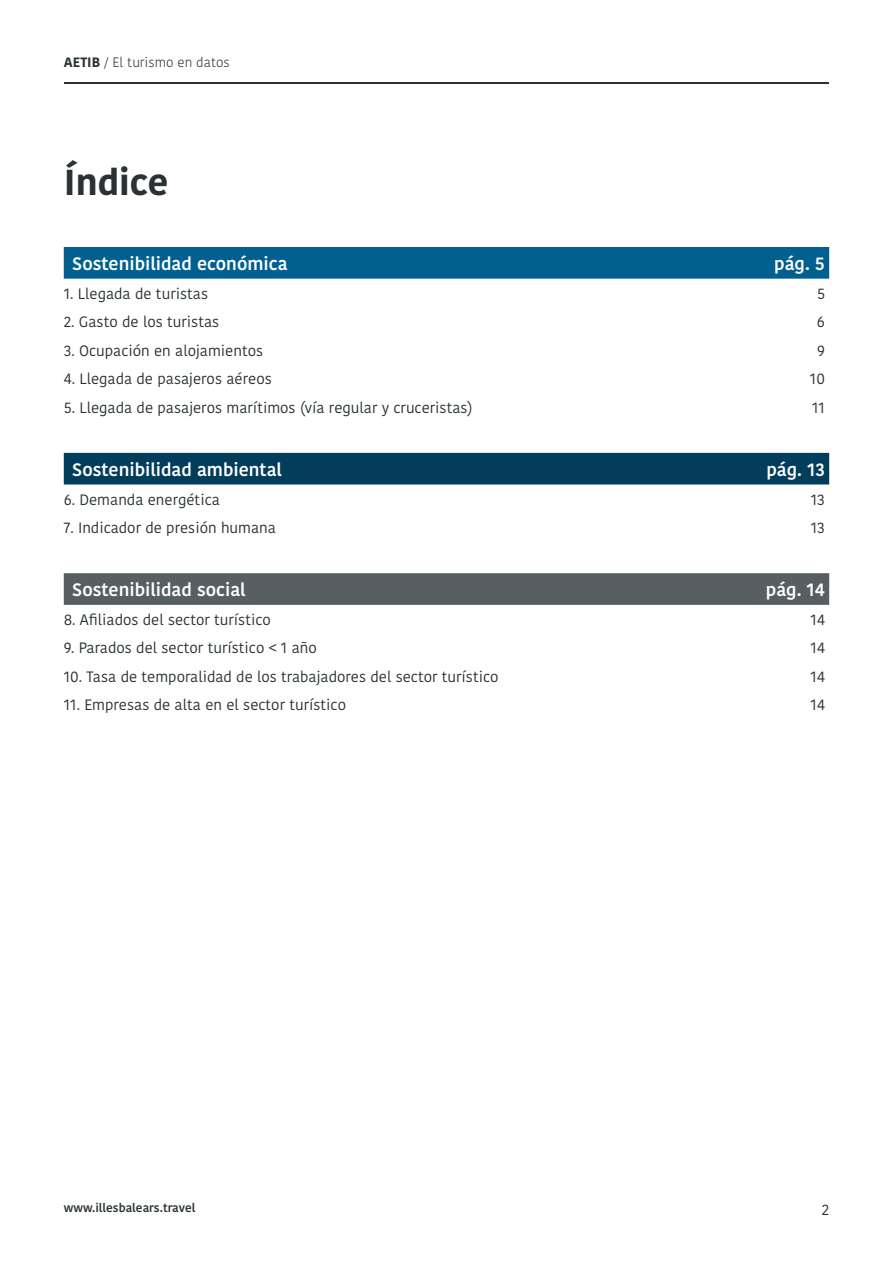
<style>
.page{position:relative;width:893px;height:1263px;background:#fff}
.page>*{position:absolute;margin:0;border:0;box-sizing:border-box;transform-origin:0 0}
.t1{font:700 36px "Kohinoor Devanagari";color:#2a3234}
.t2{font:600 18px "Kohinoor Devanagari";color:#fff}
.t3{font:15px "Kohinoor Devanagari";color:#2a3234}
.Párrafo_-_P{font:300 13.5px "Kohinoor Devanagari";color:#2a3234}
.t4{font:600 12px "Kohinoor Devanagari";color:#2a3234}
.s1{font-weight:700}
</style>
<div class="page">
<hr style="left:64px;top:82px;width:191px;height:2px;background:#2a3234">
<hr style="left:255px;top:82px;width:192px;height:2px;background:#2a3234">
<hr style="left:446px;top:82px;width:192px;height:2px;background:#2a3234">
<hr style="left:638px;top:82px;width:191px;height:2px;background:#2a3234">
<div style="left:64px;top:247px;width:765px;height:32px;background:#016090"></div>
<div style="left:64px;top:453px;width:765px;height:31px;background:#033d5c"></div>
<div style="left:64px;top:573px;width:765px;height:32px;background:#575f63"></div>
<p class="Párrafo_-_P" style="left:64px;top:55px;width:168px"><span class="s1">AETIB</span> / El turismo en datos</p>
<p class="t1" style="left:64px;top:151px;width:106px">Índice</p>
<p class="t2" style="left:72px;top:253px;width:217px">Sostenibilidad económica</p>
<p class="t2" style="left:774px;top:253px;width:52px">pág. 5</p>
<p class="t3" style="left:64px;top:285px;width:146px">1. Llegada de turistas</p>
<p class="t3" style="left:817px;top:285px;width:9px">5</p>
<p class="t3" style="left:64px;top:313px;width:157px">2. Gasto de los turistas</p>
<p class="t3" style="left:817px;top:313px;width:10px">6</p>
<p class="t3" style="left:64px;top:342px;width:201px">3. Ocupación en alojamientos</p>
<p class="t3" style="left:817px;top:342px;width:9px">9</p>
<p class="t3" style="left:64px;top:370px;width:210px">4. Llegada de pasajeros aéreos</p>
<p class="t3" style="left:810px;top:370px;width:17px">10</p>
<p class="t3" style="left:64px;top:399px;width:410px">5. Llegada de pasajeros marítimos (vía regular y cruceristas)</p>
<p class="t3" style="left:812px;top:399px;width:14px">11</p>
<p class="t2" style="left:72px;top:459px;width:211px">Sostenibilidad ambiental</p>
<p class="t2" style="left:766px;top:459px;width:60px">pág. 13</p>
<p class="t3" style="left:64px;top:491px;width:158px">6. Demanda energética</p>
<p class="t3" style="left:811px;top:491px;width:16px">13</p>
<p class="t3" style="left:64px;top:519px;width:214px">7. Indicador de presión humana</p>
<p class="t3" style="left:811px;top:519px;width:16px">13</p>
<p class="t2" style="left:72px;top:580px;width:175px">Sostenibilidad social</p>
<p class="t2" style="left:766px;top:580px;width:61px">pág. 14</p>
<p class="t3" style="left:64px;top:611px;width:209px">8. Afiliados del sector turístico</p>
<p class="t3" style="left:811px;top:611px;width:16px">14</p>
<p class="t3" style="left:64px;top:639px;width:255px">9. Parados del sector turístico &lt; 1 año</p>
<p class="t3" style="left:811px;top:639px;width:16px">14</p>
<p class="t3" style="left:64px;top:668px;width:436px">10. Tasa de temporalidad de los trabajadores del sector turístico</p>
<p class="t3" style="left:811px;top:668px;width:16px">14</p>
<p class="t3" style="left:64px;top:696px;width:284px">11. Empresas de alta en el sector turístico</p>
<p class="t3" style="left:811px;top:696px;width:16px">14</p>
<p class="t4" style="left:64px;top:1200px;width:133px">www.illesbalears.travel</p>
<p class="t3" style="left:822px;top:1201px;width:9px">2</p>
</div>
